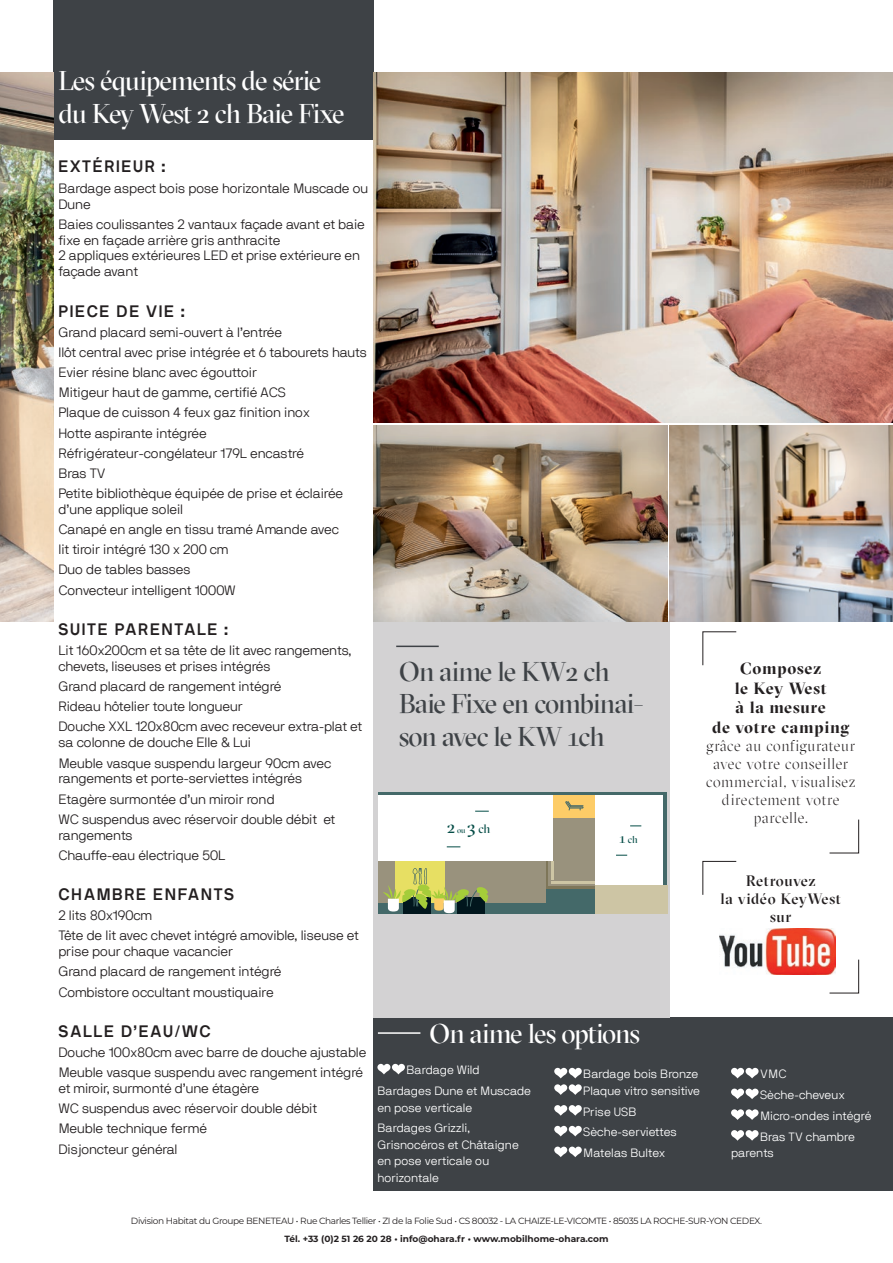
<style>
.page{position:relative;width:893px;height:1263px;background:#fff}
.page>*{position:absolute;margin:0;border:0;box-sizing:border-box;transform-origin:0 0}
.t1{font:27px/32.4px "GT Sectra Display";letter-spacing:-.035em;color:#fff}
.t2{font:27px/32.4px "GT Sectra Display";letter-spacing:-.035em;color:#3e4246}
.t3{font:17.25px "GT Sectra Display";color:#044c46}
.t4{font:700 16.5px "NB International Pro";letter-spacing:.07em;color:#231f20}
.Texte_courant{font:700 16.5px/19.8px "GT Sectra Display";letter-spacing:.04em;color:#231f20;text-align:center}
.Texte_courant-2{font:300 15px/18px "GT Sectra Display";letter-spacing:.04em;color:#231f20;text-align:center}
.Texte_courant-3{font:500 15px "GT Sectra Display";letter-spacing:.035em;color:#231f20}
.t5{font:300 13.5px/15.9px "NB International Pro";letter-spacing:-.01em;color:#231f20}
.t6{font:300 12px/16.5px "NB International Pro";color:#fff}
.t7{font:9.9px "GT Sectra Display";color:#044c46}
.t8{font:9px "Montserrat";letter-spacing:-.04em;color:#231f20}
.t9{font:700 9px "Montserrat";color:#231f20}
.s1{font-size:7.95px}
.s2{font-size:12px}
.s3{font-size:14.1px}
</style>
<div class="page">
<div style="left:53px;top:0;width:320px;height:139px;background:#3e4246"></div>
<div style="left:373px;top:1018px;width:520px;height:173px;background:#3e4246"></div>
<div style="left:373px;top:621px;width:297px;height:397px;background:#d3d2d3"></div>
<img style="left:373px;top:72px;width:520px;height:350px">
<img style="left:670px;top:425px;width:223px;height:196px">
<img style="left:373px;top:425px;width:294px;height:196px">
<svg style="left:377px;top:1064px;width:28px;height:10px"></svg>
<svg style="left:554px;top:1068px;width:28px;height:10px"></svg>
<svg style="left:554px;top:1084px;width:28px;height:11px"></svg>
<svg style="left:554px;top:1105px;width:28px;height:11px"></svg>
<svg style="left:554px;top:1126px;width:28px;height:10px"></svg>
<svg style="left:554px;top:1146px;width:28px;height:11px"></svg>
<svg style="left:731px;top:1068px;width:28px;height:10px"></svg>
<svg style="left:731px;top:1088px;width:28px;height:11px"></svg>
<svg style="left:731px;top:1109px;width:28px;height:11px"></svg>
<svg style="left:731px;top:1130px;width:28px;height:11px"></svg>
<img style="left:0;top:72px;width:53px;height:549px">
<div style="left:378px;top:793px;width:289px;height:121px;background:#446969"></div>
<div style="left:378px;top:795px;width:176px;height:66px;background:#fff"></div>
<svg style="left:475px;top:811px;width:14px;height:1px"></svg>
<svg style="left:447px;top:846px;width:13px;height:1px"></svg>
<div style="left:595px;top:795px;width:67px;height:90px;background:#fff"></div>
<div style="left:378px;top:861px;width:168px;height:42px;background:#99927d"></div>
<div style="left:554px;top:795px;width:41px;height:86px;background:#99927d"></div>
<div style="left:595px;top:885px;width:72px;height:29px;background:#cdc5a4"></div>
<svg style="left:546px;top:861px;width:3px;height:20px"></svg>
<div style="left:549px;top:861px;width:5px;height:20px;background:#99927d"></div>
<hr style="left:551px;top:861px;width:3px;height:20px;background:#cdc5a4">
<div style="left:554px;top:881px;width:41px;height:8px;background:#7e7659"></div>
<svg style="left:554px;top:883px;width:41px;height:3px"></svg>
<hr style="left:554px;top:881px;width:41px;height:2px;background:#cdc5a4">
<svg style="left:546px;top:881px;width:8px;height:8px"></svg>
<svg style="left:549px;top:881px;width:5px;height:5px"></svg>
<div style="left:395px;top:861px;width:49px;height:42px;background:#e7df63"></div>
<div style="left:403px;top:897px;width:28px;height:17px;background:#01161d"></div>
<div style="left:456px;top:897px;width:28px;height:17px;background:#01161d"></div>
<svg style="left:383px;top:868px;width:105px;height:45px"></svg>
<div style="left:554px;top:795px;width:41px;height:23px;background:#fdcc67"></div>
<svg style="left:565px;top:801px;width:19px;height:10px"></svg>
<svg style="left:702px;top:861px;width:35px;height:34px"></svg>
<img style="left:719px;top:928px;width:117px;height:47px">
<svg style="left:702px;top:631px;width:35px;height:35px"></svg>
<hr style="left:378px;top:1032px;width:42px;height:2px;background:#fff">
<hr style="left:396px;top:646px;width:43px;height:1px;background:#3e4246">
<svg style="left:829px;top:819px;width:30px;height:35px"></svg>
<svg style="left:829px;top:959px;width:30px;height:35px"></svg>
<p class="t1" style="left:58px;top:64px;width:288px">Les équipements de série du Key West 2 ch Baie Fixe</p>
<p class="t4" style="left:59px;top:157px;width:109px">EXTÉRIEUR :</p>
<p class="t5" style="left:58px;top:180px;width:311px">Bardage aspect bois pose horizontale Muscade ou<br>Dune</p>
<p class="t5" style="left:58px;top:216px;width:308px">Baies coulissantes 2 vantaux façade avant et baie fixe en façade arrière gris anthracite</p>
<p class="t5" style="left:58px;top:248px;width:303px">2 appliques extérieures LED et prise extérieure en façade avant</p>
<p class="t4" style="left:59px;top:301px;width:128px">PIECE DE VIE :</p>
<p class="t5" style="left:58px;top:324px;width:225px">Grand placard semi-ouvert à l’entrée</p>
<p class="t5" style="left:58px;top:344px;width:310px">Ilôt central avec prise intégrée et 6 tabourets hauts</p>
<p class="t5" style="left:58px;top:364px;width:200px">Evier résine blanc avec égouttoir</p>
<p class="t5" style="left:58px;top:385px;width:229px">Mitigeur haut de gamme, certifié ACS</p>
<p class="t5" style="left:58px;top:405px;width:253px">Plaque de cuisson 4 feux gaz finition inox</p>
<p class="t5" style="left:58px;top:425px;width:150px">Hotte aspirante intégrée</p>
<p class="t5" style="left:58px;top:445px;width:247px">Réfrigérateur-congélateur 179L encastré</p>
<p class="t5" style="left:58px;top:465px;width:49px">Bras TV</p>
<p class="t5" style="left:58px;top:485px;width:286px">Petite bibliothèque équipée de prise et éclairée d’une applique soleil</p>
<p class="t5" style="left:58px;top:521px;width:282px">Canapé en angle en tissu tramé Amande avec</p>
<p class="t5" style="left:58px;top:542px;width:172px">lit tiroir intégré 130 x 200 cm</p>
<p class="t5" style="left:58px;top:562px;width:134px">Duo de tables basses</p>
<p class="t5" style="left:58px;top:582px;width:179px">Convecteur intelligent 1000W</p>
<p class="t4" style="left:59px;top:620px;width:172px">SUITE PARENTALE :</p>
<p class="t5" style="left:58px;top:642px;width:295px">Lit 160x200cm et sa tête de lit avec rangements, chevets, liseuses et prises intégrés</p>
<p class="t5" style="left:58px;top:678px;width:224px">Grand placard de rangement intégré</p>
<p class="t5" style="left:58px;top:699px;width:186px">Rideau hôtelier toute longueur</p>
<p class="t5" style="left:58px;top:719px;width:305px">Douche XXL 120x80cm avec receveur extra-plat et sa colonne de douche Elle &amp; Lui</p>
<p class="t5" style="left:58px;top:755px;width:275px">Meuble vasque suspendu largeur 90cm avec rangements et porte-serviettes intégrés</p>
<p class="t5" style="left:58px;top:791px;width:218px">Etagère surmontée d’un miroir rond</p>
<p class="t5" style="left:58px;top:811px;width:278px">WC suspendus avec réservoir double débit et rangements</p>
<p class="t5" style="left:58px;top:847px;width:168px">Chauffe-eau électrique 50L</p>
<p class="t4" style="left:59px;top:885px;width:178px">CHAMBRE ENFANTS</p>
<p class="t5" style="left:58px;top:907px;width:95px">2 lits 80x190cm</p>
<p class="t5" style="left:58px;top:928px;width:302px">Tête de lit avec chevet intégré amovible, liseuse et prise pour chaque vacancier</p>
<p class="t5" style="left:58px;top:964px;width:224px">Grand placard de rangement intégré</p>
<p class="t5" style="left:58px;top:984px;width:217px">Combistore occultant moustiquaire</p>
<p class="t4" style="left:59px;top:1021px;width:154px">SALLE D’EAU/WC</p>
<p class="t5" style="left:58px;top:1044px;width:310px">Douche 100x80cm avec barre de douche ajustable</p>
<p class="t5" style="left:58px;top:1064px;width:306px">Meuble vasque suspendu avec rangement intégré et miroir, surmonté d’une étagère</p>
<p class="t5" style="left:58px;top:1100px;width:260px">WC suspendus avec réservoir double débit</p>
<p class="t5" style="left:58px;top:1121px;width:150px">Meuble technique fermé</p>
<p class="t5" style="left:58px;top:1141px;width:121px">Disjoncteur général</p>
<p class="t2" style="left:399px;top:655px;width:212px">On aime le KW2 ch</p>
<p class="t2" style="left:399px;top:687px;width:246px">Baie Fixe en combinai&shy;son avec le KW 1ch</p>
<p class="t3" style="left:447px;top:816px;width:45px">2 <span class="s1">ou</span> 3 <span class="s2">ch</span></p>
<p class="t7" style="left:620px;top:833px;width:20px"><span class="s3">1</span> ch</p>
<p class="Texte_courant" style="left:712px;top:658px;width:139px">Composez<br>le Key West<br>à la mesure<br>de votre camping</p>
<p class="Texte_courant-2" style="left:706px;top:737px;width:150px">grâce au configurateur avec votre conseiller commercial, visualisez directement votre parcelle.</p>
<p class="Texte_courant-3" style="left:746px;top:871px;width:71px">Retrouvez</p>
<p class="Texte_courant-3" style="left:720px;top:889px;width:122px">la vidéo KeyWest</p>
<p class="Texte_courant-3" style="left:770px;top:907px;width:23px">sur</p>
<p class="t1" style="left:430px;top:1017px;width:212px">On aime les options</p>
<p class="t6" style="left:406px;top:1062px;width:75px">Bardage Wild</p>
<p class="t6" style="left:377px;top:1083px;width:155px">Bardages Dune et Muscade en pose verticale</p>
<p class="t6" style="left:377px;top:1120px;width:143px">Bardages Grizzli,<br>Grisnocéros et Châtaigne en pose verticale ou horizontale</p>
<p class="t6" style="left:583px;top:1066px;width:118px">Bardage bois Bronze<br>Plaque vitro sensitive</p>
<p class="t6" style="left:583px;top:1103px;width:55px">Prise USB</p>
<p class="t6" style="left:583px;top:1124px;width:95px">Sèche-serviettes</p>
<p class="t6" style="left:583px;top:1145px;width:83px">Matelas Bultex</p>
<p class="t6" style="left:760px;top:1066px;width:28px">VMC</p>
<p class="t6" style="left:760px;top:1087px;width:86px">Sèche-cheveux</p>
<p class="t6" style="left:760px;top:1107px;width:113px">Micro-ondes intégré</p>
<p class="t6" style="left:731px;top:1128px;width:126px;text-indent:29px">Bras TV chambre parents</p>
<p class="t8" style="left:131px;top:1214px;width:633px">Division Habitat du Groupe BENETEAU • Rue Charles Tellier • ZI de la Folie Sud • CS 80032 - LA CHAIZE-LE-VICOMTE • 85035 LA ROCHE-SUR-YON CEDEX.</p>
<p class="t9" style="left:284px;top:1232px;width:326px">Tél. +33 (0)2 51 26 20 28 • info@ohara.fr • www.mobilhome-ohara.com</p>
</div>
